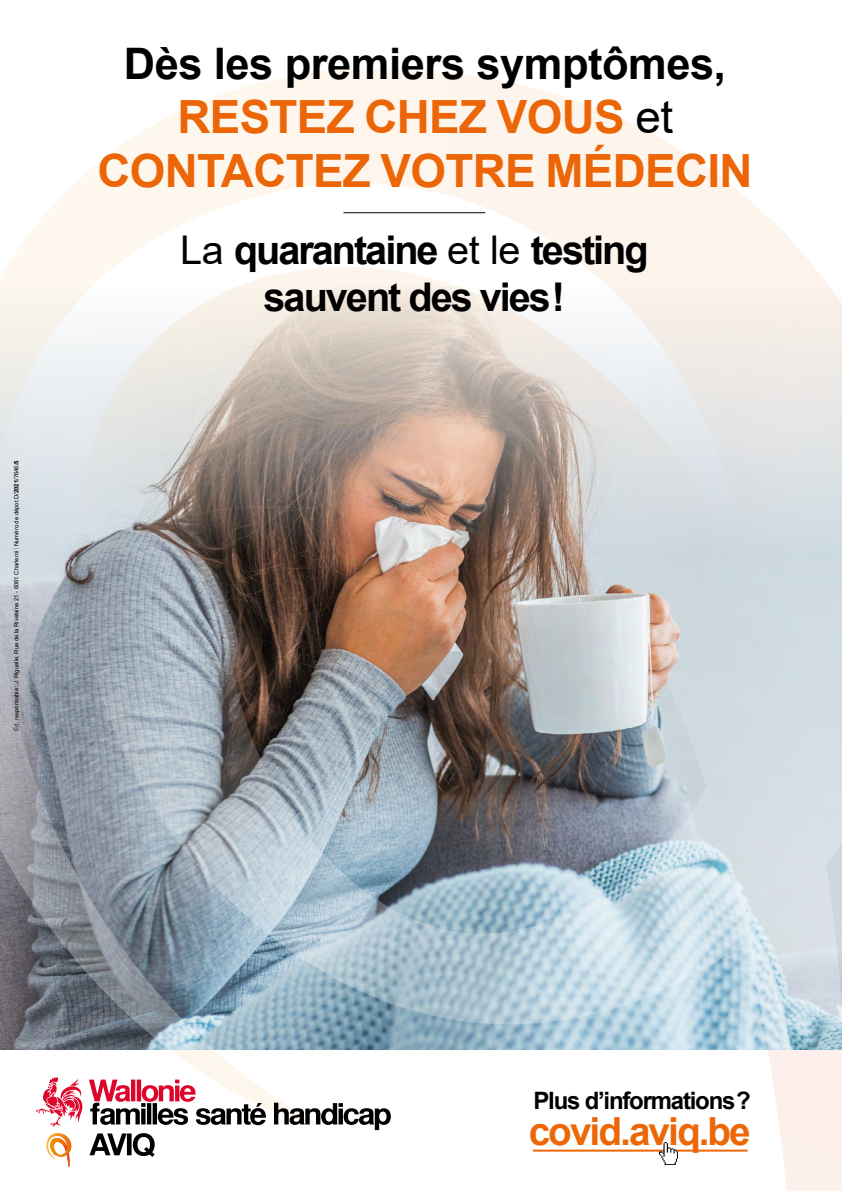
<style>
.page{position:relative;width:842px;height:1191px;background:#fff}
.page>*{position:absolute;margin:0;border:0;box-sizing:border-box;transform-origin:0 0}
.t1{font:700 45.8px/54px "Arial";letter-spacing:-.015em;color:#ec6608;text-align:center}
.t2{font:700 43.5px "Arial";letter-spacing:-.01em;color:#000}
.t3{font:700 39.6px "Arial";letter-spacing:-.05em;color:#000}
.t4{font:700 38.7px "Arial";letter-spacing:-.05em;color:#ed6707}
.t5{font:700 23.9px "Arial";letter-spacing:-.05em;color:#000}
.t6{font:6px "Arial";letter-spacing:-.01em;color:#000}
.s1{font-weight:700}
.s2{font-weight:400;color:#000}
.s3{font-weight:400}
</style>
<div class="page">
<svg style="left:768px;top:1049px;width:74px;height:142px;background:#fcf2ee"></svg>
<svg style="left:0;top:69px;width:842px;height:463px"></svg>
<svg style="left:36px;top:1077px;width:46px;height:50px"></svg>
<svg style="left:89px;top:1049px;width:302px;height:107px"></svg>
<svg style="left:46px;top:1133px;width:26px;height:34px"></svg>
<hr style="left:343px;top:212px;width:142px;height:1px;background:#020203">
<hr style="left:533px;top:1149px;width:214px;height:2px;background:#ec6608">
<img style="left:660px;top:1142px;width:17px;height:23px">
<img style="left:0;top:532px;width:842px;height:517px">
<p class="t6" style="left:12px;top:730px;width:272px;rotate:-90deg">Éd. responsable: J. Riguelle, Rue de la Rivelaine 21 - 6061 Charleroi <sup>|</sup> Numéro de dépot D/<span class="s1">2021</span>/7646/<span class="s1">5</span></p>
<p class="t2" style="left:124px;top:33px;width:604px">Dès les premiers symptômes,</p>
<p class="t1" style="left:97px;top:91px;width:657px">RESTEZ CHEZ VOUS <span class="s2">et<br></span>CONTACTEZ VOTRE MÉDECIN</p>
<p class="t3" style="left:180px;top:222px;width:470px"><span class="s3">La</span> quarantaine <span class="s3">et le</span> testing</p>
<p class="t3" style="left:264px;top:269px;width:303px">sauvent des vies!</p>
<p class="t5" style="left:533px;top:1084px;width:219px">Plus d’informations?</p>
<p class="t4" style="left:529px;top:1104px;width:224px">covid.aviq.be</p>
</div>
